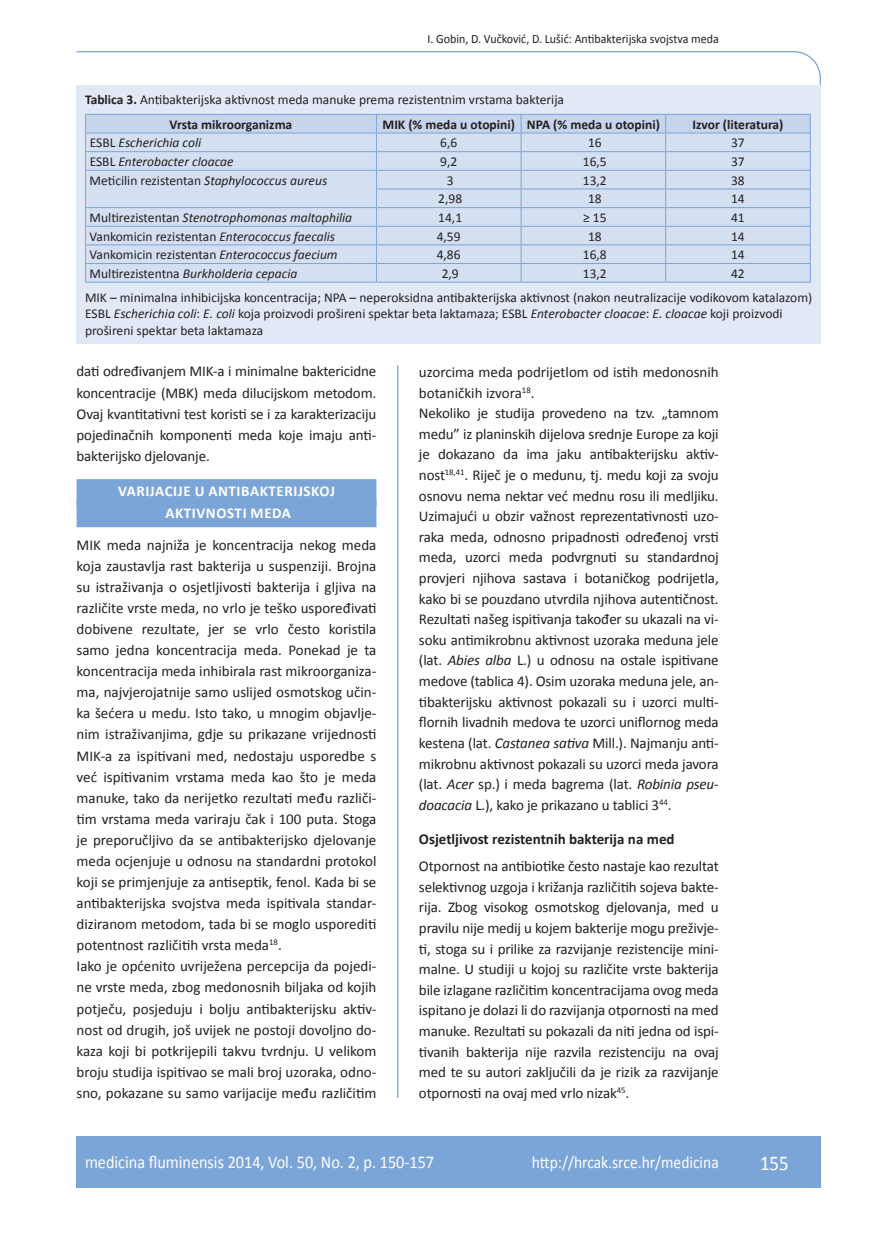
<style>
.page{position:relative;width:872px;height:1234px;background:#fff}
.page>*{position:absolute;margin:0;border:0;box-sizing:border-box;transform-origin:0 0}
.t1{font:21px "Calibri";color:#fff;scale:.9 1}
.t2{font:18px "Calibri";color:#fff;scale:.9 1}
.t3{font:17.25px "Calibri";color:#fff;scale:.9 1}
.t4{font:15px/20.5px "Calibri";letter-spacing:-.01em;color:#231f20;text-align:justify}
.t5{font:700 15px/21.1px "Calibri";letter-spacing:.04em;color:#fff;text-align:center}
.t6{font:700 15px "Calibri";color:#231f20}
.t7{font:13.5px/25px "Calibri";color:#231f20}
.t8{font:italic 13.5px "Calibri";color:#231f20}
.t9{font:700 13.5px "Calibri";color:#231f20}
.t10{font:12.75px "Calibri";color:#231f20;scale:.94 1}
.s1{font-weight:700}
.s2{font-style:normal}
.s3{font-style:italic}
</style>
<div class="page">
<svg style="left:76px;top:51px;width:745px;height:275px"></svg>
<hr style="left:397px;top:365px;width:1px;height:732px;background:#7ca5d7">
<div style="left:77px;top:1135px;width:744px;height:51px;background:#7ca5d7"></div>
<div style="left:77px;top:479px;width:299px;height:27px;background:#7ca5d7"></div>
<div style="left:77px;top:500px;width:299px;height:27px;background:#7ca5d7"></div>
<div style="left:77px;top:85px;width:744px;height:258px;background:#e1e9f6"></div>
<svg style="left:85px;top:114px;width:726px;height:168px"></svg>
<hr style="left:85px;top:282px;width:291px;height:1px;background:#7ca5d7">
<hr style="left:376px;top:282px;width:145px;height:1px;background:#7ca5d7">
<hr style="left:521px;top:282px;width:144px;height:1px;background:#7ca5d7">
<hr style="left:665px;top:282px;width:145px;height:1px;background:#7ca5d7">
<p class="t10" style="left:427px;top:30px;width:311px">I. Gobin, D. Vučković, D. Lušić: Antibakterijska svojstva meda</p>
<p class="t7" style="left:170px;top:86px;width:396px;text-indent:-84px"><span class="s1">Tablica 3.</span> Antibakterijska aktivnost meda manuke prema rezistentnim vrstama bakterija<br><span class="s1">Vrsta mikroorganizma</span></p>
<p class="t9" style="left:382px;top:116px;width:279px">MIK (% meda u otopini) NPA (% meda u otopini)</p>
<p class="t9" style="left:692px;top:116px;width:92px">Izvor (literatura)</p>
<p class="t8" style="left:90px;top:134px;width:113px"><span class="s2">ESBL</span> Escherichia coli</p>
<p class="t7" style="left:440px;top:130px;width:19px">6,6</p>
<p class="t7" style="left:588px;top:130px;width:15px">16</p>
<p class="t7" style="left:731px;top:130px;width:15px">37</p>
<p class="t8" style="left:90px;top:153px;width:145px"><span class="s2">ESBL</span> Enterobacter cloacae</p>
<p class="t7" style="left:440px;top:148px;width:19px">9,2</p>
<p class="t7" style="left:583px;top:148px;width:25px">16,5</p>
<p class="t7" style="left:731px;top:148px;width:15px">37</p>
<p class="t7" style="left:90px;top:167px;width:239px">Meticilin rezistentan <span class="s3">Staphylococcus aureus</span></p>
<p class="t7" style="left:447px;top:167px;width:8px">3</p>
<p class="t7" style="left:583px;top:167px;width:25px">13,2</p>
<p class="t7" style="left:731px;top:167px;width:15px">38</p>
<p class="t7" style="left:438px;top:186px;width:25px">2,98</p>
<p class="t7" style="left:588px;top:186px;width:15px">18</p>
<p class="t7" style="left:731px;top:186px;width:15px">14</p>
<p class="t8" style="left:90px;top:209px;width:264px"><span class="s2">Multirezistentan</span> Stenotrophomonas maltophilia</p>
<p class="t7" style="left:438px;top:204px;width:25px">14,1</p>
<p class="t7" style="left:583px;top:204px;width:25px">≥ 15</p>
<p class="t7" style="left:731px;top:204px;width:15px">41</p>
<p class="t7" style="left:90px;top:223px;width:247px">Vankomicin rezistentan <span class="s3">Enterococcus faecalis</span></p>
<p class="t7" style="left:437px;top:223px;width:25px">4,59</p>
<p class="t7" style="left:588px;top:223px;width:15px">18</p>
<p class="t7" style="left:731px;top:223px;width:15px">14</p>
<p class="t7" style="left:90px;top:241px;width:249px">Vankomicin rezistentan <span class="s3">Enterococcus faecium</span></p>
<p class="t7" style="left:437px;top:241px;width:25px">4,86</p>
<p class="t7" style="left:583px;top:241px;width:25px">16,8</p>
<p class="t7" style="left:731px;top:241px;width:15px">14</p>
<p class="t8" style="left:90px;top:265px;width:209px"><span class="s2">Multirezistentna</span> Burkholderia cepacia</p>
<p class="t7" style="left:442px;top:260px;width:19px">2,9</p>
<p class="t7" style="left:583px;top:260px;width:25px">13,2</p>
<p class="t7" style="left:85px;top:261px;width:729px;line-height:23.7px;text-indent:646px">42<br>MIK – minimalna inhibicijska koncentracija; NPA – neperoksidna antibakterijska aktivnost (nakon neutralizacije vodikovom katalazom)</p>
<p class="t7" style="left:85px;top:304px;width:699px;line-height:16.5px">ESBL <span class="s3">Escherichia coli</span>: <span class="s3">E. coli</span> koja proizvodi prošireni spektar beta laktamaza; ESBL <span class="s3">Enterobacter cloacae</span>: <span class="s3">E. cloacae</span> koji proizvodi prošireni spektar beta laktamaza</p>
<p class="t4" style="left:77px;top:360px;width:301px;line-height:21.1px">dati određivanjem MIK-a i minimalne baktericidne koncentracije (MBK) meda dilucijskom metodom.<br>Ovaj kvantitativni test koristi se i za karakterizaciju pojedinačnih komponenti meda koje imaju anti&shy;bakterijsko djelovanje.</p>
<p class="t5" style="left:118px;top:480px;width:218px">VARIJACIJE U ANTIBAKTERIJSKOJ<br>AKTIVNOSTI MEDA</p>
<p class="t4" style="left:77px;top:533px;width:301px;line-height:21px;text-align:left">MIK meda najniža je koncentracija nekog meda koja zaustavlja rast bakterija u suspenziji. Brojna su istraživanja o osjetljivosti bakterija i gljiva na različite vrste meda, no vrlo je teško uspoređivati dobivene rezultate, jer se vrlo često koristila samo jedna koncentracija meda. Ponekad je ta koncentracija meda inhibirala rast mikroorganiza&shy;ma, najvjerojatnije samo uslijed osmotskog učin&shy;ka šećera u medu. Isto tako, u mnogim objavlje&shy;nim istraživanjima, gdje su prikazane vrijednosti MIK-a za ispitivani med, nedostaju usporedbe s već ispitivanim vrstama meda kao što je meda manuke, tako da nerijetko rezultati među različi&shy;tim vrstama meda variraju čak i 100 puta. Stoga je preporučljivo da se antibakterijsko djelovanje meda ocjenjuje u odnosu na standardni protokol koji se primjenjuje za antiseptik, fenol. Kada bi se antibakterijska svojstva meda ispitivala standar&shy;diziranom metodom, tada bi se moglo usporediti potentnost različitih vrsta meda<sup>18</sup>.<br>Iako je općenito uvriježena percepcija da pojedi&shy;ne vrste meda, zbog medonosnih biljaka od kojih potječu, posjeduju i bolju antibakterijsku aktiv&shy;nost od drugih, još uvijek ne postoji dovoljno do&shy;kaza koji bi potkrijepili takvu tvrdnju. U velikom broju studija ispitivao se mali broj uzoraka, odno&shy;sno, pokazane su samo varijacije među različitim</p>
<p class="t4" style="left:419px;top:360px;width:301px;text-align:left">uzorcima meda podrijetlom od istih medonosnih botaničkih izvora<sup>18</sup>.<br>Nekoliko je studija provedeno na tzv. „tamnom medu” iz planinskih dijelova srednje Europe za koji je dokazano da ima jaku antibakterijsku aktiv&shy;nost<sup>18,41</sup>. Riječ je o medunu, tj. medu koji za svoju osnovu nema nektar već mednu rosu ili medljiku.<br>Uzimajući u obzir važnost reprezentativnosti uzo&shy;raka meda, odnosno pripadnosti određenoj vrsti meda, uzorci meda podvrgnuti su standardnoj provjeri njihova sastava i botaničkog podrijetla, kako bi se pouzdano utvrdila njihova autentičnost.<br>Rezultati našeg ispitivanja također su ukazali na vi&shy;soku antimikrobnu aktivnost uzoraka meduna jele (lat. <span class="s3">Abies alba</span> L.) u odnosu na ostale ispitivane medove (tablica 4). Osim uzoraka meduna jele, an&shy;tibakterijsku aktivnost pokazali su i uzorci multi&shy;flornih livadnih medova te uzorci uniflornog meda kestena (lat. <span class="s3">Castanea sativa</span> Mill.). Najmanju anti&shy;mikrobnu aktivnost pokazali su uzorci meda javora (lat. <span class="s3">Acer</span> sp.) i meda bagrema (lat. <span class="s3">Robinia pseu&shy;doacacia</span> L.), kako je prikazano u tablici 3<sup>44</sup>.</p>
<p class="t6" style="left:419px;top:829px;width:257px">Osjetljivost rezistentnih bakterija na med</p>
<p class="t4" style="left:419px;top:855px;width:301px">Otpornost na antibiotike često nastaje kao rezultat selektivnog uzgoja i križanja različitih sojeva bakte&shy;rija. Zbog visokog osmotskog djelovanja, med u pravilu nije medij u kojem bakterije mogu preživje&shy;ti, stoga su i prilike za razvijanje rezistencije mini&shy;malne. U studiji u kojoj su različite vrste bakterija bile izlagane različitim koncentracijama ovog meda ispitano je dolazi li do razvijanja otpornosti na med manuke. Rezultati su pokazali da niti jedna od ispi&shy;tivanih bakterija nije razvila rezistenciju na ovaj med te su autori zaključili da je rizik za razvijanje otpornosti na ovaj med vrlo nizak<sup>45</sup>.</p>
<p class="t2" style="left:85px;top:1150px;width:389px">medicina fluminensis 2014, Vol. 50, No. 2, p. 150-157</p>
<p class="t3" style="left:532px;top:1151px;width:209px">http://hrcak.srce.hr/medicina</p>
<h1 class="t1" style="left:760px;top:1149px;width:33px">155</h1>
</div>
